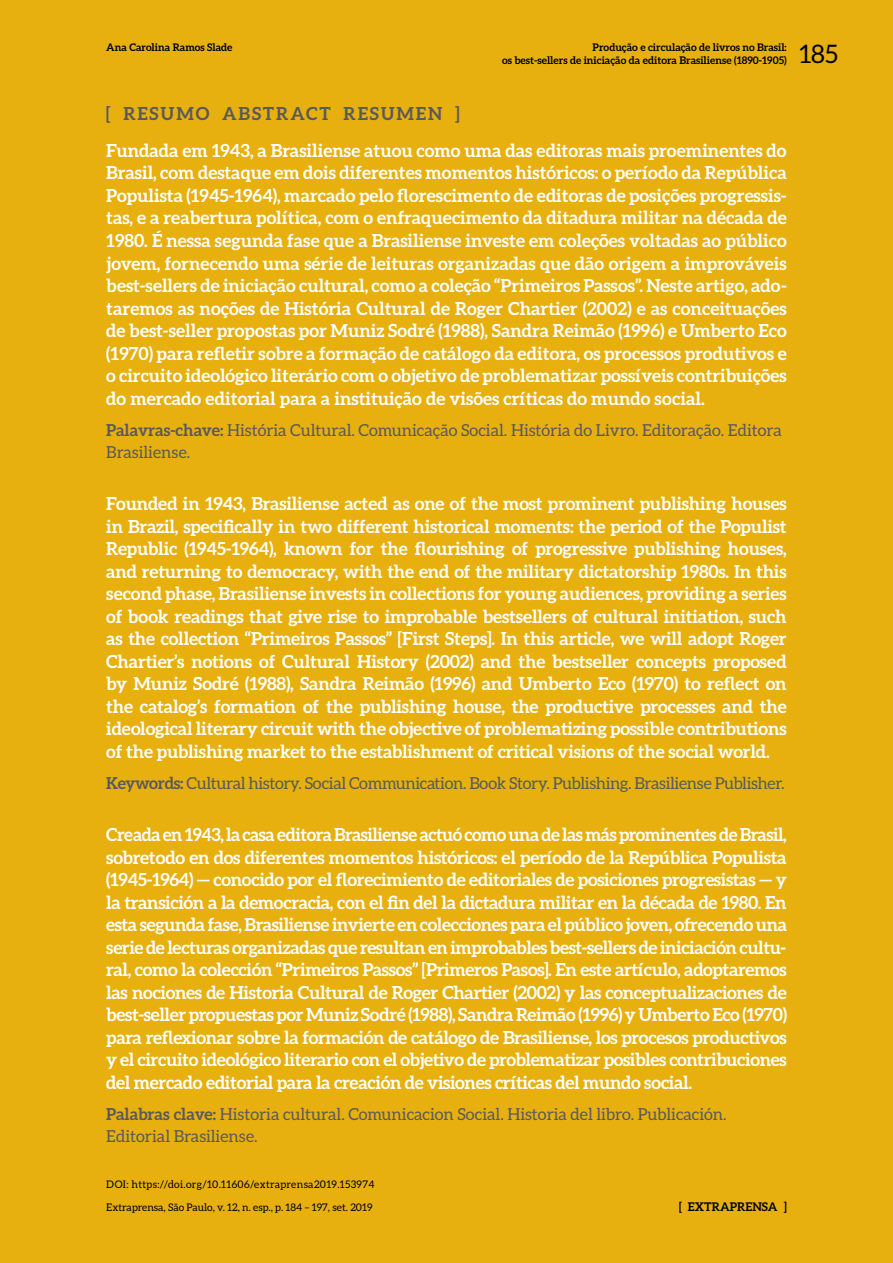
<style>
.page{position:relative;width:893px;height:1263px;background:#e7b00f}
.page>*{position:absolute;margin:0;border:0;box-sizing:border-box;transform-origin:0 0}
.t1{font:25.5px "Aleo";color:#000}
.t2{font:700 18px/22.5px "Aleo";letter-spacing:-.01em;color:#fff;text-align:justify}
.t3{font:700 18px "Aleo";letter-spacing:.1em;color:#58595b}
.t4{font:16.5px/22.5px "Aleo";color:#58595b}
.t5{font:16.5px "Aleo";letter-spacing:-.02em;color:#58595b}
.t6{font:700 12px "Aleo";color:#000}
.t7{font:700 10.5px/12.6px "Aleo";color:#000;text-align:right}
.t8{font:10.5px "Aleo";color:#000}
.t9{font:10.5px "Aleo";letter-spacing:.03em;color:#000}
.s1{font-weight:700}
</style>
<div class="page">
<p class="t7" style="left:106px;top:41px;width:128px">Ana Carolina Ramos Slade</p>
<p class="t7" style="left:502px;top:41px;width:286px">Produção e circulação de livros no Brasil:<br>os best-sellers de iniciação da editora Brasiliense (1890-1905)</p>
<h1 class="t1" style="left:799px;top:40px;width:40px">185</h1>
<p class="t3" style="left:106px;top:103px;width:355px">[ RESUMO ABSTRACT RESUMEN ]</p>
<p class="t2" style="left:106px;top:139px;width:682px">Fundada em 1943, a Brasiliense atuou como uma das editoras mais proeminentes do Brasil, com destaque em dois diferentes momentos históricos: o período da República Populista (1945-1964), marcado pelo florescimento de editoras de posições progressis&shy;tas, e a reabertura política, com o enfraquecimento da ditadura militar na década de 1980. É nessa segunda fase que a Brasiliense investe em coleções voltadas ao público jovem, fornecendo uma série de leituras organizadas que dão origem a improváveis best-sellers de iniciação cultural, como a coleção “Primeiros Passos”. Neste artigo, ado&shy;taremos as noções de História Cultural de Roger Chartier (2002) e as conceituações de best-seller propostas por Muniz Sodré (1988), Sandra Reimão (1996) e Umberto Eco (1970) para refletir sobre a formação de catálogo da editora, os processos produtivos e o circuito ideológico literário com o objetivo de problematizar possíveis contribuições do mercado editorial para a instituição de visões críticas do mundo social.</p>
<p class="t4" style="left:106px;top:418px;width:677px"><span class="s1">Palavras-chave:</span> História Cultural. Comunicação Social. História do Livro. Editoração. Editora<br>Brasiliense.</p>
<p class="t2" style="left:106px;top:492px;width:682px">Founded in 1943, Brasiliense acted as one of the most prominent publishing houses in Brazil, specifically in two different historical moments: the period of the Populist Republic (1945-1964), known for the flourishing of progressive publishing houses, and returning to democracy, with the end of the military dictatorship 1980s. In this second phase, Brasiliense invests in collections for young audiences, providing a series of book readings that give rise to improbable bestsellers of cultural initiation, such as the collection “Primeiros Passos” [First Steps]. In this article, we will adopt Roger Chartier’s notions of Cultural History (2002) and the bestseller concepts proposed by Muniz Sodré (1988), Sandra Reimão (1996) and Umberto Eco (1970) to reflect on the catalog’s formation of the publishing house, the productive processes and the ideological literary circuit with the objective of problematizing possible contributions of the publishing market to the establishment of critical visions of the social world.</p>
<p class="t5" style="left:106px;top:774px;width:680px"><span class="s1">Keywords:</span> Cultural history. Social Communication. Book Story. Publishing. Brasiliense Publisher.</p>
<p class="t2" style="left:106px;top:823px;width:682px">Creada en 1943, la casa editora Brasiliense actuó como una de las más prominentes de Brasil, sobretodo en dos diferentes momentos históricos: el período de la República Populista (1945-1964) — conocido por el florecimiento de editoriales de posiciones progresistas — y la transición a la democracia, con el fin del la dictadura militar en la década de 1980. En esta segunda fase, Brasiliense invierte en colecciones para el público joven, ofrecendo una serie de lecturas organizadas que resultan en improbables best-sellers de iniciación cultu&shy;ral, como la colección “Primeiros Passos” [Primeros Pasos]. En este artículo, adoptaremos las nociones de Historia Cultural de Roger Chartier (2002) y las conceptualizaciones de best-seller propuestas por Muniz Sodré (1988), Sandra Reimão (1996) y Umberto Eco (1970) para reflexionar sobre la formación de catálogo de Brasiliense, los procesos productivos y el circuito ideológico literario con el objetivo de problematizar posibles contribuciones del mercado editorial para la creación de visiones críticas del mundo social.</p>
<p class="t4" style="left:106px;top:1102px;width:622px"><span class="s1">Palabras clave:</span> Historia cultural. Comunicacion Social. Historia del libro. Publicación.<br>Editorial Brasiliense.</p>
<p class="t9" style="left:106px;top:1179px;width:270px">DOI: https://doi.org/10.11606/extraprensa2019.153974</p>
<p class="t8" style="left:106px;top:1201px;width:268px">Extraprensa, São Paulo, v. 12, n. esp., p. 184 – 197, set. 2019</p>
<p class="t6" style="left:679px;top:1199px;width:109px">[ EXTRAPRENSA ]</p>
</div>
